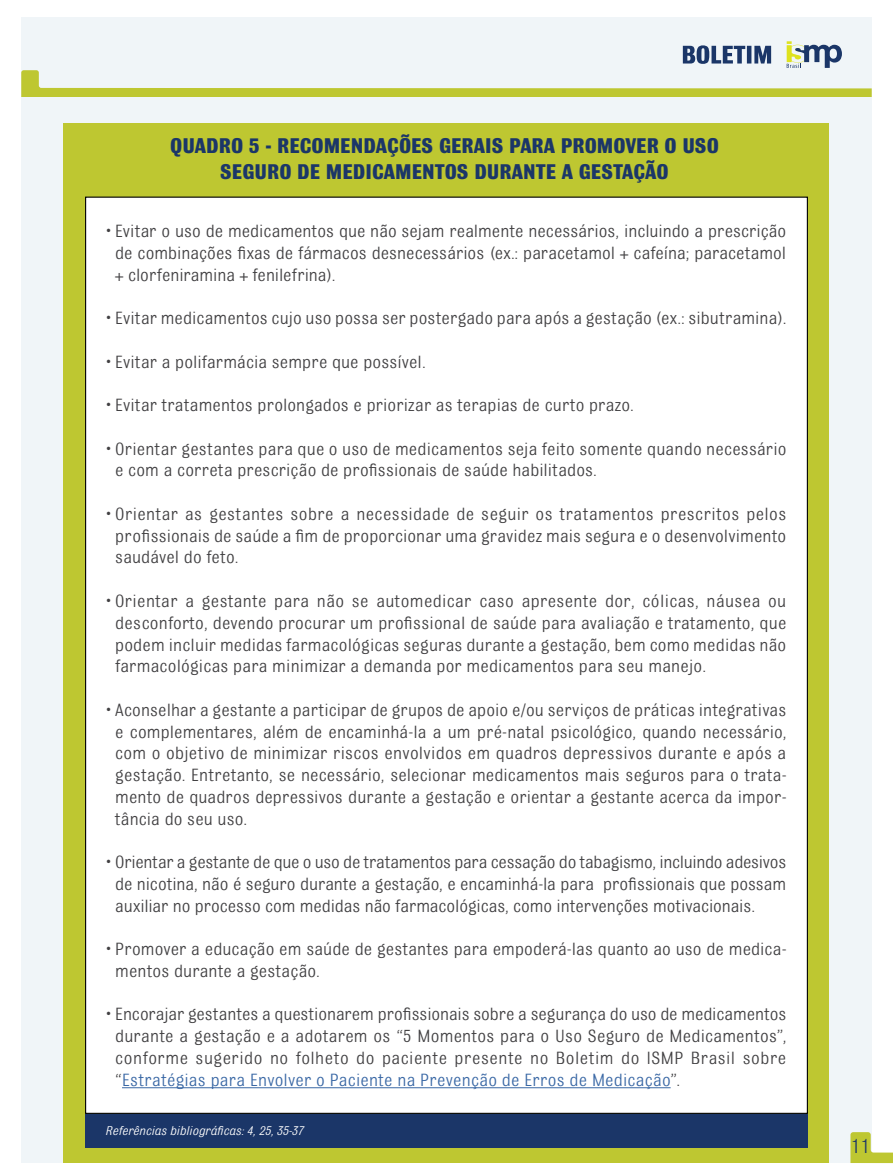
<style>
.page{position:relative;width:893px;height:1174px;background:#fff}
.page>*{position:absolute;margin:0;border:0;box-sizing:border-box;transform-origin:0 0}
.t1{font:700 22.5px/25.5px "Bulldog";color:#1b3668;text-align:center}
.t2{font:21.6px "Bulldog";color:#1b3668}
.t3{font:18.75px/21.8px "Bulldog";letter-spacing:.005em;color:#414042;text-align:justify}
.t4{font:italic 13.5px "Bulldog";color:#fff}
.s1{color:#3a68a5}
</style>
<div class="page">
<div style="left:21px;top:18px;width:851px;height:1145px;background:#f0f5f8"></div>
<svg style="left:21px;top:41px;width:851px;height:56px"></svg>
<svg style="left:850px;top:1132px;width:43px;height:31px"></svg>
<div style="left:64px;top:123px;width:765px;height:1040px;background:#bec731"></div>
<div style="left:85px;top:197px;width:723px;height:916px;background:#fff;border:1px solid #000"></div>
<hr style="left:122px;top:1087px;width:549px;height:1px;background:#3a68a5">
<div style="left:85px;top:1113px;width:723px;height:34px;background:#1b3668"></div>
<p class="t1" style="left:170px;top:133px;width:550px">QUADRO 5 - RECOMENDAÇÕES GERAIS PARA PROMOVER O USO<br>SEGURO DE MEDICAMENTOS DURANTE A GESTAÇÃO</p>
<p class="t3" style="left:115px;top:220px;width:673px;text-indent:-9px">• Evitar o uso de medicamentos que não sejam realmente necessários, incluindo a prescrição de combinações fixas de fármacos desnecessários (ex.: paracetamol + cafeína; paracetamol + clorfeniramina + fenilefrina).</p>
<p class="t3" style="left:107px;top:307px;width:681px">• Evitar medicamentos cujo uso possa ser postergado para após a gestação (ex.: sibutramina).</p>
<p class="t3" style="left:107px;top:350px;width:320px">• Evitar a polifarmácia sempre que possível.</p>
<p class="t3" style="left:107px;top:394px;width:529px">• Evitar tratamentos prolongados e priorizar as terapias de curto prazo.</p>
<p class="t3" style="left:115px;top:437px;width:673px;text-indent:-9px">• Orientar gestantes para que o uso de medicamentos seja feito somente quando necessário e com a correta prescrição de profissionais de saúde habilitados.</p>
<p class="t3" style="left:115px;top:503px;width:673px;text-indent:-9px">• Orientar as gestantes sobre a necessidade de seguir os tratamentos prescritos pelos profissionais de saúde a fim de proporcionar uma gravidez mais segura e o desenvolvimento saudável do feto.</p>
<p class="t3" style="left:115px;top:590px;width:673px;text-indent:-9px">• Orientar a gestante para não se automedicar caso apresente dor, cólicas, náusea ou desconforto, devendo procurar um profissional de saúde para avaliação e tratamento, que podem incluir medidas farmacológicas seguras durante a gestação, bem como medidas não farmacológicas para minimizar a demanda por medicamentos para seu manejo.</p>
<p class="t3" style="left:115px;top:698px;width:673px;text-indent:-9px">• Aconselhar a gestante a participar de grupos de apoio e/ou serviços de práticas integrativas e complementares, além de encaminhá-la a um pré-natal psicológico, quando necessário, com o objetivo de minimizar riscos envolvidos em quadros depressivos durante e após a gestação. Entretanto, se necessário, selecionar medicamentos mais seguros para o trata&shy;mento de quadros depressivos durante a gestação e orientar a gestante acerca da impor&shy;tância do seu uso.</p>
<p class="t3" style="left:115px;top:851px;width:673px;text-indent:-9px">• Orientar a gestante de que o uso de tratamentos para cessação do tabagismo, incluindo adesivos de nicotina, não é seguro durante a gestação, e encaminhá-la para profissionais que possam auxiliar no processo com medidas não farmacológicas, como intervenções motivacionais.</p>
<p class="t3" style="left:115px;top:938px;width:673px;text-indent:-9px">• Promover a educação em saúde de gestantes para empoderá-las quanto ao uso de medica&shy;mentos durante a gestação.</p>
<p class="t3" style="left:115px;top:1003px;width:673px;text-indent:-9px">• Encorajar gestantes a questionarem profissionais sobre a segurança do uso de medicamentos durante a gestação e a adotarem os “5 Momentos para o Uso Seguro de Medicamentos”, conforme sugerido no folheto do paciente presente no Boletim do ISMP Brasil sobre “<span class="s1">Estratégias para Envolver o Paciente na Prevenção de Erros de Medicação</span>”.</p>
<p class="t4" style="left:105px;top:1123px;width:200px">Referências bibliográficas: 4, 25, 35-37</p>
<p class="t2" style="left:851px;top:1135px;width:21px">11</p>
</div>
